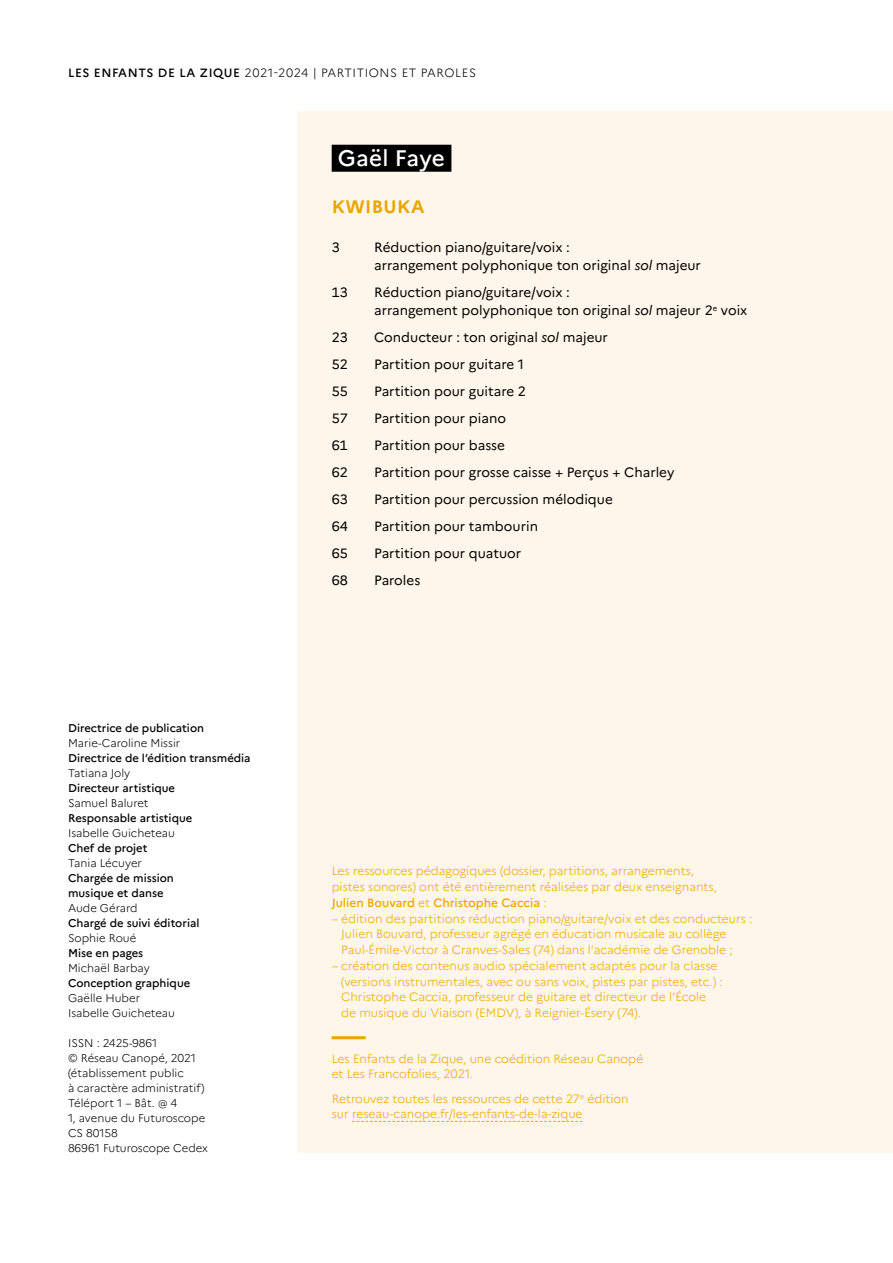
<style>
.page{position:relative;width:893px;height:1263px;background:#fff}
.page>*{position:absolute;margin:0;border:0;box-sizing:border-box;transform-origin:0 0}
.t1{font:500 22.5px "Marianne";letter-spacing:.005em;color:#fff}
.t2{font:700 18px "Marianne";letter-spacing:.02em;color:#eaa600}
.t3{font:13.5px/18px "Marianne";color:#000}
.t4{font:300 12px/15.8px "Marianne";color:#eaa600}
.t5{font:300 12px "Marianne";letter-spacing:.05em;color:#000}
.t6{font:300 11.25px/15px "Marianne";color:#000}
.t7{font:500 11.25px/15px "Marianne";color:#000}
.s1{font-weight:500}
.s2{font-style:italic}
</style>
<div class="page">
<div style="left:298px;top:111px;width:595px;height:1041px;background:#fef6ea"></div>
<div style="left:332px;top:145px;width:119px;height:27px;background:#000"></div>
<hr style="left:332px;top:1036px;width:34px;height:3px;background:#eaa600">
<svg style="left:352px;top:1121px;width:231px;height:1px"></svg>
<p class="t5" style="left:68px;top:65px;width:410px"><span class="s1">LES ENFANTS DE LA ZIQUE</span> 2021-2024 | PARTITIONS ET PAROLES</p>
<p class="t7" style="left:68px;top:720px;width:138px">Directrice de publication</p>
<p class="t6" style="left:68px;top:735px;width:114px">Marie-Caroline Missir</p>
<p class="t7" style="left:68px;top:750px;width:184px">Directrice de l’édition transmédia</p>
<p class="t6" style="left:68px;top:765px;width:64px">Tatiana Joly</p>
<p class="t7" style="left:68px;top:780px;width:109px">Directeur artistique</p>
<p class="t6" style="left:68px;top:795px;width:82px">Samuel Baluret</p>
<p class="t7" style="left:68px;top:810px;width:126px">Responsable artistique</p>
<p class="t6" style="left:68px;top:825px;width:109px">Isabelle Guicheteau</p>
<p class="t7" style="left:68px;top:840px;width:81px">Chef de projet</p>
<p class="t6" style="left:68px;top:855px;width:75px">Tania Lécuyer</p>
<p class="t7" style="left:68px;top:870px;width:107px">Chargée de mission musique et danse</p>
<p class="t6" style="left:68px;top:900px;width:71px">Aude Gérard</p>
<p class="t7" style="left:68px;top:915px;width:133px">Chargé de suivi éditorial</p>
<p class="t6" style="left:68px;top:930px;width:70px">Sophie Roué</p>
<p class="t7" style="left:68px;top:945px;width:77px">Mise en pages</p>
<p class="t6" style="left:68px;top:960px;width:83px">Michaël Barbay</p>
<p class="t7" style="left:68px;top:975px;width:124px">Conception graphique</p>
<p class="t6" style="left:68px;top:990px;width:109px">Gaëlle Huber<br>Isabelle Guicheteau</p>
<p class="t6" style="left:68px;top:1035px;width:141px">ISSN : 2425-9861<br>© Réseau Canopé, 2021 (établissement public<br>à caractère administratif)<br>Téléport 1 – Bât. @ 4<br>1, avenue du Futuroscope<br>CS 80158<br>86961 Futuroscope Cedex</p>
<h1 class="t1" style="left:338px;top:144px;width:108px">Gaël Faye</h1>
<h2 class="t2" style="left:332px;top:196px;width:94px">KWIBUKA</h2>
<p class="t3" style="left:332px;top:238px;width:10px">3</p>
<p class="t3" style="left:374px;top:238px;width:328px">Réduction piano/guitare/voix :<br>arrangement polyphonique ton original <span class="s2">sol</span> majeur</p>
<p class="t3" style="left:332px;top:283px;width:18px">13</p>
<p class="t3" style="left:374px;top:283px;width:375px">Réduction piano/guitare/voix :<br>arrangement polyphonique ton original <span class="s2">sol</span> majeur 2<sup>e</sup> voix</p>
<p class="t3" style="left:332px;top:328px;width:18px">23</p>
<p class="t3" style="left:374px;top:328px;width:235px">Conducteur : ton original <span class="s2">sol</span> majeur</p>
<p class="t3" style="left:332px;top:355px;width:18px">52</p>
<p class="t3" style="left:374px;top:355px;width:151px">Partition pour guitare 1</p>
<p class="t3" style="left:332px;top:382px;width:18px">55</p>
<p class="t3" style="left:374px;top:382px;width:153px">Partition pour guitare 2</p>
<p class="t3" style="left:332px;top:409px;width:18px">57</p>
<p class="t3" style="left:374px;top:409px;width:133px">Partition pour piano</p>
<p class="t3" style="left:332px;top:436px;width:18px">61</p>
<p class="t3" style="left:374px;top:436px;width:132px">Partition pour basse</p>
<p class="t3" style="left:332px;top:463px;width:18px">62</p>
<p class="t3" style="left:374px;top:463px;width:302px">Partition pour grosse caisse + Perçus + Charley</p>
<p class="t3" style="left:332px;top:490px;width:18px">63</p>
<p class="t3" style="left:374px;top:490px;width:240px">Partition pour percussion mélodique</p>
<p class="t3" style="left:332px;top:517px;width:18px">64</p>
<p class="t3" style="left:374px;top:517px;width:165px">Partition pour tambourin</p>
<p class="t3" style="left:332px;top:544px;width:18px">65</p>
<p class="t3" style="left:374px;top:544px;width:149px">Partition pour quatuor</p>
<p class="t3" style="left:332px;top:571px;width:18px">68</p>
<p class="t3" style="left:374px;top:571px;width:48px">Paroles</p>
<p class="t4" style="left:332px;top:863px;width:387px">Les ressources pédagogiques (dossier, partitions, arrangements, pistes sonores) ont été entièrement réalisées par deux enseignants,<br><span class="s1">Julien Bouvard</span> et <span class="s1">Christophe Caccia</span> :</p>
<p class="t4" style="left:341px;top:910px;width:413px;text-indent:-10px">– édition des partitions réduction piano/guitare/voix et des conducteurs :<br>Julien Bouvard, professeur agrégé en éducation musicale au collège<br>Paul-Émile-Victor à Cranves-Sales (74) dans l’académie de Grenoble ;</p>
<p class="t4" style="left:341px;top:958px;width:383px;text-indent:-10px">– création des contenus audio spécialement adaptés pour la classe (versions instrumentales, avec ou sans voix, pistes par pistes, etc.) :<br>Christophe Caccia, professeur de guitare et directeur de l’École de musique du Viaison (EMDV), à Reignier-Ésery (74).</p>
<p class="t4" style="left:332px;top:1050px;width:313px">Les Enfants de la Zique, une coédition Réseau Canopé et Les Francofolies, 2021.</p>
<p class="t4" style="left:332px;top:1090px;width:299px">Retrouvez toutes les ressources de cette 27<sup>e</sup> édition sur reseau-canope.fr/les-enfants-de-la-zique</p>
</div>
